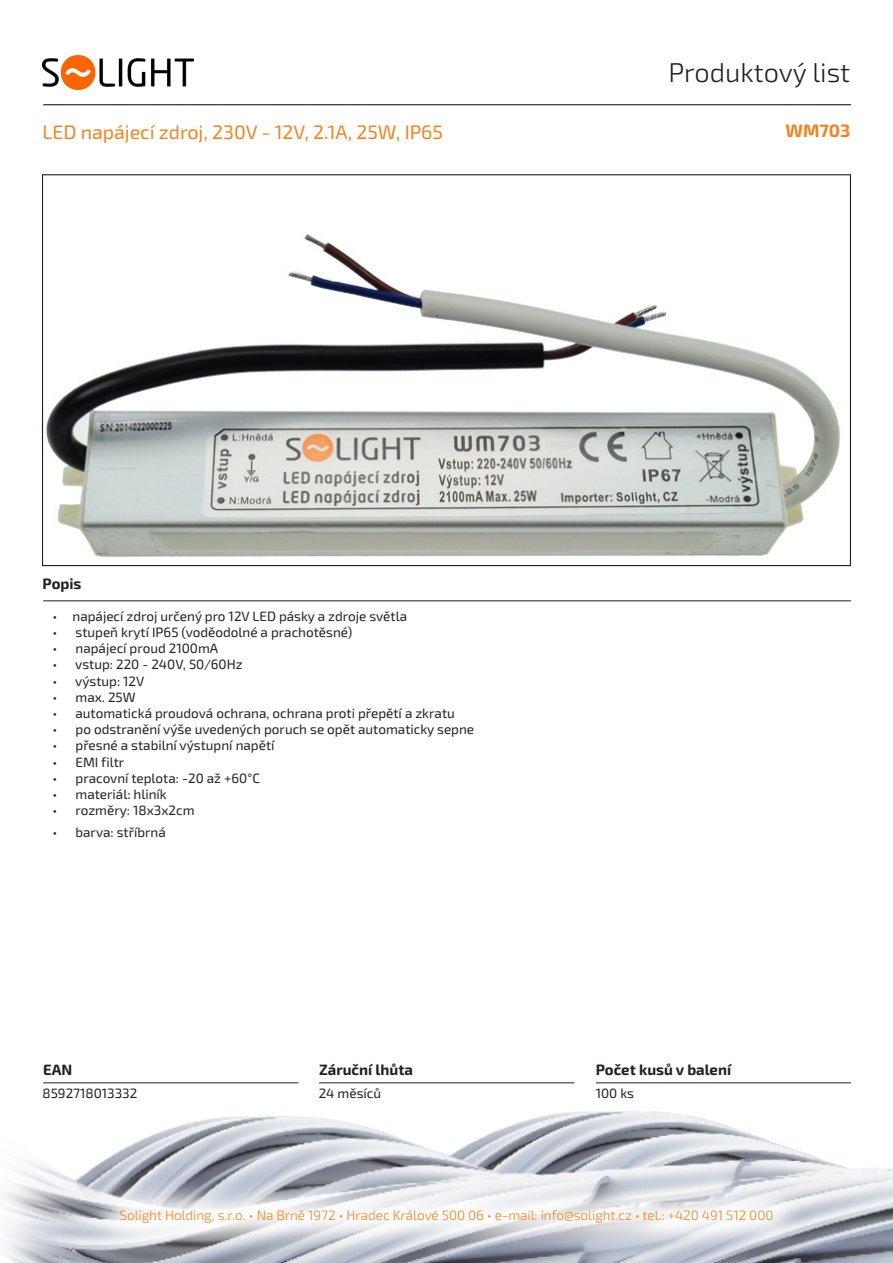
<style>
.page{position:relative;width:893px;height:1263px;background:#fff}
.page>*{position:absolute;margin:0;border:0;box-sizing:border-box;transform-origin:0 0}
.t1{font:300 27px "Exo 2.0";color:#231f20}
.t2{font:19.5px "Exo 2.0";color:#f58220}
.Kód_produktu{font:700 18px "Exo 2.0";color:#f58220}
.t3{font:700 15px "Exo 2.0";color:#231f20}
.t4{font:13.5px "Exo 2.0";color:#231f20}
.t5{font:300 13.5px "Exo 2.0";color:#f58220}
</style>
<div class="page">
<img style="left:3px;top:1082px;width:890px;height:181px">
<hr style="left:43px;top:104px;width:808px;height:1px;background:#231f20">
<hr style="left:43px;top:600px;width:808px;height:1px;background:#231f20">
<hr style="left:596px;top:1082px;width:255px;height:1px;background:#231f20">
<hr style="left:319px;top:1082px;width:255px;height:1px;background:#231f20">
<hr style="left:43px;top:1082px;width:255px;height:1px;background:#231f20">
<svg style="left:85px;top:1174px;width:723px;height:84px"></svg>
<img style="left:43px;top:55px;width:150px;height:34px">
<img style="left:46px;top:234px;width:794px;height:323px">
<h1 class="t1" style="left:668px;top:57px;width:183px">Produktový list</h1>
<p class="t2" style="left:43px;top:120px;width:402px">LED napájecí zdroj, 230V - 12V, 2.1A, 25W, IP65</p>
<p class="Kód_produktu" style="left:786px;top:120px;width:66px">WM703</p>
<p class="t3" style="left:43px;top:575px;width:40px">Popis</p>
<p class="t4" style="left:53px;top:608px;width:356px">• napájecí zdroj určený pro 12V LED pásky a zdroje světla</p>
<p class="t4" style="left:53px;top:624px;width:301px">• stupeň krytí IP65 (voděodolné a prachotěsné)</p>
<p class="t4" style="left:53px;top:640px;width:167px">• napájecí proud 2100mA</p>
<p class="t4" style="left:53px;top:657px;width:192px">• vstup: 220 - 240V, 50/60Hz</p>
<p class="t4" style="left:53px;top:673px;width:93px">• výstup: 12V</p>
<p class="t4" style="left:53px;top:689px;width:85px">• max. 25W</p>
<p class="t4" style="left:53px;top:705px;width:404px">• automatická proudová ochrana, ochrana proti přepětí a zkratu</p>
<p class="t4" style="left:53px;top:721px;width:423px">• po odstranění výše uvedených poruch se opět automaticky sepne</p>
<p class="t4" style="left:53px;top:738px;width:223px">• přesné a stabilní výstupní napětí</p>
<p class="t4" style="left:53px;top:754px;width:73px">• EMI filtr</p>
<p class="t4" style="left:53px;top:770px;width:209px">• pracovní teplota: -20 až +60°C</p>
<p class="t4" style="left:53px;top:786px;width:116px">• materiál: hliník</p>
<p class="t4" style="left:53px;top:802px;width:143px">• rozměry: 18x3x2cm</p>
<p class="t4" style="left:53px;top:824px;width:115px">• barva: stříbrná</p>
<p class="t3" style="left:43px;top:1060px;width:31px">EAN</p>
<p class="t3" style="left:319px;top:1060px;width:95px">Záruční lhůta</p>
<p class="t3" style="left:596px;top:1060px;width:137px">Počet kusů v balení</p>
<p class="t4" style="left:43px;top:1085px;width:96px">8592718013332</p>
<p class="t4" style="left:319px;top:1085px;width:64px">24 měsíců</p>
<p class="t4" style="left:596px;top:1085px;width:40px">100 ks</p>
<p class="t5" style="left:120px;top:1208px;width:655px">Solight Holding, s.r.o. • Na Brně 1972 • Hradec Králové 500 06 • e-mail: info@solight.cz • tel.: +420 491 512 000</p>
</div>
